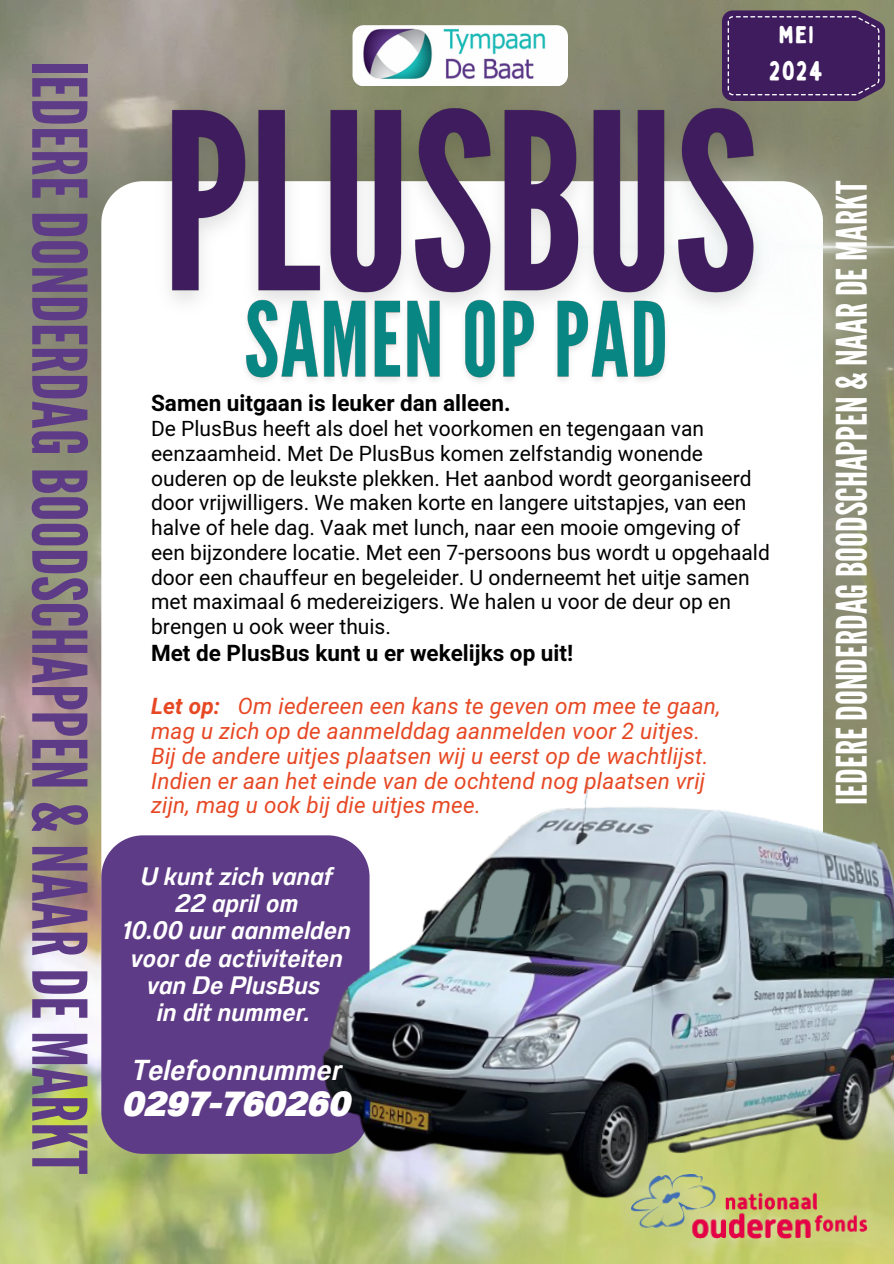
<style>
.page{position:relative;width:894px;height:1264px;background:#fff}
.page>*{position:absolute;margin:0;border:0;box-sizing:border-box;transform-origin:0 0}
.t1{font:75px "League Gothic";color:#5e3b87}
.t2{font:42px "League Gothic";color:#fff}
.t3{font:34.8px "Anantason Black Wd 87 It";letter-spacing:.01em;color:#fff}
.t4{font:28.8px "Anantason Semi Bold Wd 87 It";letter-spacing:.01em;color:#fff}
.t5{font:27.45px "Bobby Jones Soft";color:#fff}
.t6{font:25.2px/27.3px "Anantason Semi Bold Wd 87 It";letter-spacing:.01em;color:#fff;text-align:center}
.t7{font:24px "Bobby Jones Soft";color:#fff}
.t8{font:italic 22.5px "Mardoto";letter-spacing:.015em;color:#e74824}
.t9{font:700 22.5px "Mardoto";color:#000}
.t10{font:21px "Mardoto";color:#000}
.s1{font-weight:700}
</style>
<div class="page">
<img style="left:0;top:0;width:893px;height:1263px">
<svg style="left:101px;top:181px;width:721px;height:654px"></svg>
<img style="left:413px;top:56px;width:480px;height:380px">
<img style="left:144px;top:61px;width:637px;height:294px">
<div style="left:101px;top:835px;width:196px;height:318px;background:#5e3b87"></div>
<img style="left:352px;top:25px;width:215px;height:61px;border-radius:11px">
<img style="left:297px;top:647px;width:596px;height:587px">
<svg style="left:721px;top:10px;width:163px;height:90px;background:#452562"></svg>
<img style="left:234px;top:282px;width:453px;height:122px">
<img style="left:631px;top:1174px;width:235px;height:64px">
<p class="t1" style="left:102px;top:61px;width:1114px;rotate:90deg">IEDEREDONDERDAGBOODSCHAPPEN&amp;NAARDEMARKT</p>
<p class="t7" style="left:778px;top:20px;width:36px">mei</p>
<p class="t5" style="left:768px;top:54px;width:56px">2024</p>
<p class="t9" style="left:151px;top:390px;width:361px">Samen uitgaan is leuker dan alleen.</p>
<h6 class="t10" style="left:151px;top:416px;width:554px">De PlusBus heeft als doel het voorkomen en tegengaan van</h6>
<p class="t10" style="left:151px;top:441px;width:553px">eenzaamheid. Met De PlusBus komen zelfstandig wonende</p>
<p class="t10" style="left:151px;top:466px;width:601px">ouderen op de leukste plekken. Het aanbod wordt georganiseerd</p>
<p class="t10" style="left:151px;top:491px;width:596px">door vrijwilligers. We maken korte en langere uitstapjes, van een</p>
<p class="t10" style="left:151px;top:515px;width:590px">halve of hele dag. Vaak met lunch, naar een mooie omgeving of</p>
<p class="t10" style="left:151px;top:540px;width:620px">een bijzondere locatie. Met een 7-persoons bus wordt u opgehaald</p>
<p class="t10" style="left:151px;top:565px;width:600px">door een chauffeur en begeleider. U onderneemt het uitje samen</p>
<p class="t10" style="left:151px;top:590px;width:581px">met maximaal 6 medereizigers. We halen u voor de deur op en</p>
<p class="t10" style="left:151px;top:614px;width:241px">brengen u ook weer thuis.</p>
<p class="t9" style="left:151px;top:640px;width:423px">Met de PlusBus kunt u er wekelijks op uit!</p>
<p class="t8" style="left:151px;top:693px;width:570px"><span class="s1">Let op:</span> Om iedereen een kans te geven om mee te gaan,</p>
<h4 class="t8" style="left:151px;top:718px;width:550px">mag u zich op de aanmelddag aanmelden voor 2 uitjes.</h4>
<p class="t8" style="left:151px;top:743px;width:558px">Bij de andere uitjes plaatsen wij u eerst op de wachtlijst.</p>
<p class="t8" style="left:151px;top:767px;width:555px">Indien er aan het einde van de ochtend nog plaatsen vrij</p>
<p class="t8" style="left:151px;top:792px;width:331px">zijn, mag u ook bij die uitjes mee.</p>
<p class="t6" style="left:140px;top:862px;width:193px">U kunt zich vanaf</p>
<p class="t6" style="left:174px;top:889px;width:124px">22 april om</p>
<p class="t6" style="left:121px;top:916px;width:229px">10.00 uur aanmelden voor de activiteiten van De PlusBus</p>
<p class="t6" style="left:156px;top:998px;width:154px">in dit nummer.</p>
<p class="t4" style="left:131px;top:1053px;width:211px">Telefoonnummer</p>
<p class="t3" style="left:122px;top:1083px;width:229px">0297-760260</p>
<p class="t2" style="left:827px;top:804px;width:625px;rotate:-90deg">IEDEREDONDERDAGBOODSCHAPPEN&amp;NAARDEMARKT</p>
</div>
